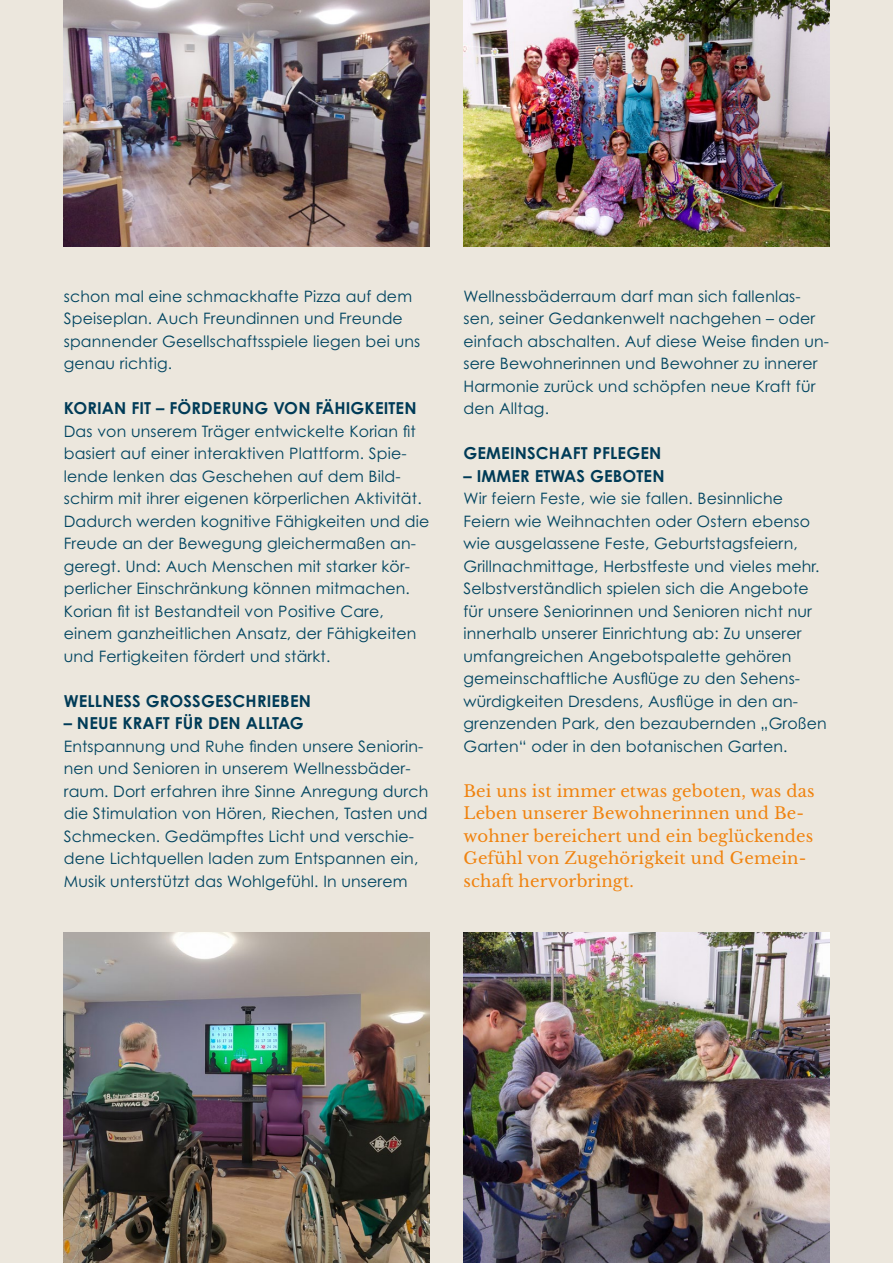
<style>
.page{position:relative;width:893px;height:1263px;background:#ece7dd}
.page>*{position:absolute;margin:0;border:0;box-sizing:border-box;transform-origin:0 0}
.t1{font:16.5px/22.5px "Libre Baskerville";letter-spacing:.01em;color:#f0830f}
.t2{font:700 16.5px "Century Gothic Pro";letter-spacing:.01em;color:#003b57}
.t3{font:15.75px/22.5px "Century Gothic Pro";letter-spacing:.01em;color:#004460}
</style>
<div class="page">
<img style="left:64px;top:0;width:365px;height:247px">
<img style="left:464px;top:0;width:365px;height:247px">
<img style="left:64px;top:932px;width:365px;height:331px">
<img style="left:463px;top:932px;width:366px;height:331px">
<p class="t3" style="left:64px;top:284px;width:358px">schon mal eine schmackhafte Pizza auf dem Speiseplan. Auch Freundinnen und Freunde spannender Gesellschaftsspiele liegen bei uns genau richtig.</p>
<p class="t2" style="left:64px;top:398px;width:354px">KORIAN FIT – FÖRDERUNG VON FÄHIGKEITEN</p>
<p class="t3" style="left:64px;top:419px;width:367px">Das von unserem Träger entwickelte Korian fit basiert auf einer interaktiven Plattform. Spie&shy;lende lenken das Geschehen auf dem Bild&shy;schirm mit ihrer eigenen körperlichen Aktivität.<br>Dadurch werden kognitive Fähigkeiten und die Freude an der Bewegung gleichermaßen an&shy;geregt. Und: Auch Menschen mit starker kör&shy;perlicher Einschränkung können mitmachen.<br>Korian fit ist Bestandteil von Positive Care, einem ganzheitlichen Ansatz, der Fähigkeiten und Fertigkeiten fördert und stärkt.</p>
<p class="t2" style="left:64px;top:690px;width:249px">WELLNESS GROSSGESCHRIEBEN</p>
<p class="t2" style="left:64px;top:713px;width:241px">– NEUE KRAFT FÜR DEN ALLTAG</p>
<p class="t3" style="left:64px;top:734px;width:366px">Entspannung und Ruhe finden unsere Seniorin&shy;nen und Senioren in unserem Wellnessbäder&shy;raum. Dort erfahren ihre Sinne Anregung durch die Stimulation von Hören, Riechen, Tasten und Schmecken. Gedämpftes Licht und verschie&shy;dene Lichtquellen laden zum Entspannen ein, Musik unterstützt das Wohlgefühl. In unserem</p>
<p class="t3" style="left:463px;top:284px;width:367px">Wellnessbäderraum darf man sich fallenlas&shy;sen, seiner Gedankenwelt nachgehen – oder einfach abschalten. Auf diese Weise finden un&shy;sere Bewohnerinnen und Bewohner zu innerer Harmonie zurück und schöpfen neue Kraft für den Alltag.</p>
<p class="t2" style="left:463px;top:443px;width:199px">GEMEINSCHAFT PFLEGEN</p>
<p class="t2" style="left:463px;top:465px;width:203px">– IMMER ETWAS GEBOTEN</p>
<p class="t3" style="left:463px;top:487px;width:365px">Wir feiern Feste, wie sie fallen. Besinnliche Feiern wie Weihnachten oder Ostern ebenso wie ausgelassene Feste, Geburtstagsfeiern, Grillnachmittage, Herbstfeste und vieles mehr.<br>Selbstverständlich spielen sich die Angebote für unsere Seniorinnen und Senioren nicht nur innerhalb unserer Einrichtung ab: Zu unserer umfangreichen Angebotspalette gehören gemeinschaftliche Ausflüge zu den Sehens&shy;würdigkeiten Dresdens, Ausflüge in den an&shy;grenzenden Park, den bezaubernden „Großen Garten“ oder in den botanischen Garten.</p>
<p class="t1" style="left:463px;top:779px;width:352px">Bei uns ist immer etwas geboten, was das Leben unserer Bewohnerinnen und Be&shy;wohner bereichert und ein beglückendes Gefühl von Zugehörigkeit und Gemein&shy;schaft hervorbringt.</p>
</div>
